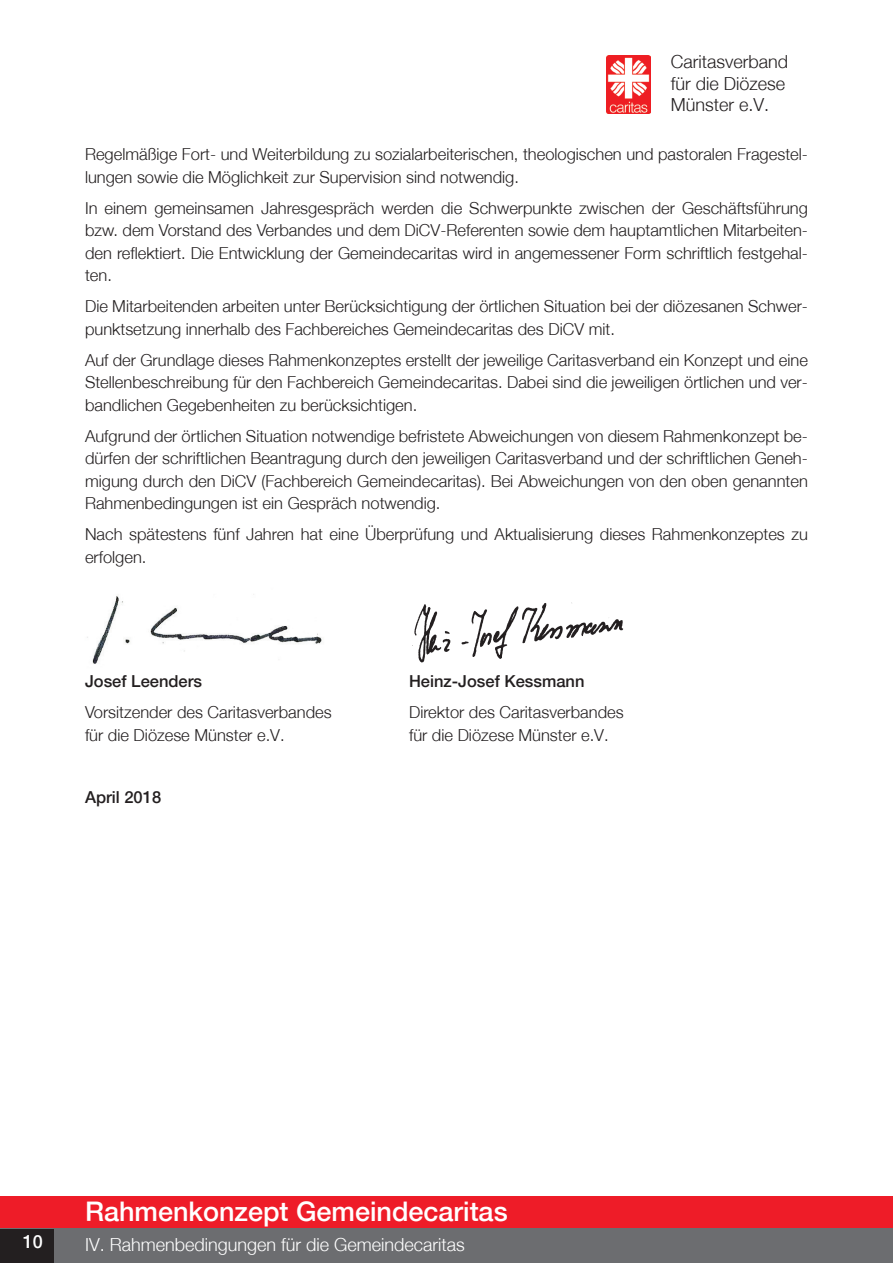
<style>
.page{position:relative;width:893px;height:1263px;background:#fff}
.page>*{position:absolute;margin:0;border:0;box-sizing:border-box;transform-origin:0 0}
.t1{font:500 27px "Helvetica Neue";color:#fff}
.t2{font:300 18px "Helvetica Neue";color:#fff}
.t3{font:300 18px/21.6px "Helvetica Neue";color:#231f20}
.t4{font:500 18px "Helvetica Neue";color:#fff}
.t5{font:300 16.5px/22.5px "Helvetica Neue";color:#231f20}
.t6{font:500 16.5px "Helvetica Neue";color:#231f20}
</style>
<div class="page">
<img style="left:607px;top:55px;width:44px;height:58px">
<div style="left:0;top:1196px;width:893px;height:33px;background:#ee1c28"></div>
<div style="left:0;top:1229px;width:893px;height:34px;background:#6c6d70"></div>
<div style="left:0;top:1229px;width:54px;height:34px;background:#231f20"></div>
<img style="left:412px;top:602px;width:212px;height:61px">
<img style="left:87px;top:594px;width:235px;height:70px">
<p class="t3" style="left:671px;top:51px;width:119px">Caritasverband für die Diözese<br>Münster e.V.</p>
<p class="t5" style="left:85px;top:143px;width:724px">Regelmäßige Fort- und Weiterbildung zu sozialarbeiterischen, theologischen und pastoralen Fragestel&shy;lungen sowie die Möglichkeit zur Supervision sind notwendig.</p>
<p class="t5" style="left:85px;top:196px;width:724px;text-align:justify">In einem gemeinsamen Jahresgespräch werden die Schwerpunkte zwischen der Geschäftsführung bzw. dem Vorstand des Verbandes und dem DiCV-Referenten sowie dem hauptamtlichen Mitarbeiten&shy;den reflektiert. Die Entwicklung der Gemeindecaritas wird in angemessener Form schriftlich festgehal&shy;ten.</p>
<p class="t5" style="left:85px;top:295px;width:724px">Die Mitarbeitenden arbeiten unter Berücksichtigung der örtlichen Situation bei der diözesanen Schwer&shy;punktsetzung innerhalb des Fachbereiches Gemeindecaritas des DiCV mit.</p>
<p class="t5" style="left:85px;top:348px;width:724px;text-align:justify">Auf der Grundlage dieses Rahmenkonzeptes erstellt der jeweilige Caritasverband ein Konzept und eine Stellenbeschreibung für den Fachbereich Gemeindecaritas. Dabei sind die jeweiligen örtlichen und ver&shy;bandlichen Gegebenheiten zu berücksichtigen.</p>
<p class="t5" style="left:85px;top:424px;width:724px;text-align:justify">Aufgrund der örtlichen Situation notwendige befristete Abweichungen von diesem Rahmenkonzept be&shy;dürfen der schriftlichen Beantragung durch den jeweiligen Caritasverband und der schriftlichen Geneh&shy;migung durch den DiCV (Fachbereich Gemeindecaritas). Bei Abweichungen von den oben genannten Rahmenbedingungen ist ein Gespräch notwendig.</p>
<p class="t5" style="left:85px;top:523px;width:724px">Nach spätestens fünf Jahren hat eine Überprüfung und Aktualisierung dieses Rahmenkonzeptes zu erfolgen.</p>
<p class="t6" style="left:85px;top:671px;width:119px">Josef Leenders</p>
<p class="t6" style="left:409px;top:671px;width:177px">Heinz-Josef Kessmann</p>
<p class="t5" style="left:85px;top:700px;width:248px">Vorsitzender des Caritasverbandes</p>
<p class="t5" style="left:409px;top:700px;width:216px">Direktor des Caritasverbandes</p>
<p class="t5" style="left:85px;top:723px;width:201px">für die Diözese Münster e.V.</p>
<p class="t5" style="left:409px;top:723px;width:201px">für die Diözese Münster e.V.</p>
<p class="t6" style="left:85px;top:787px;width:78px">April 2018</p>
<p class="t4" style="left:23px;top:1231px;width:22px">10</p>
<h1 class="t1" style="left:85px;top:1195px;width:424px">Rahmenkonzept Gemeindecaritas</h1>
<p class="t2" style="left:85px;top:1233px;width:381px">IV. Rahmenbedingungen für die Gemeindecaritas</p>
</div>
